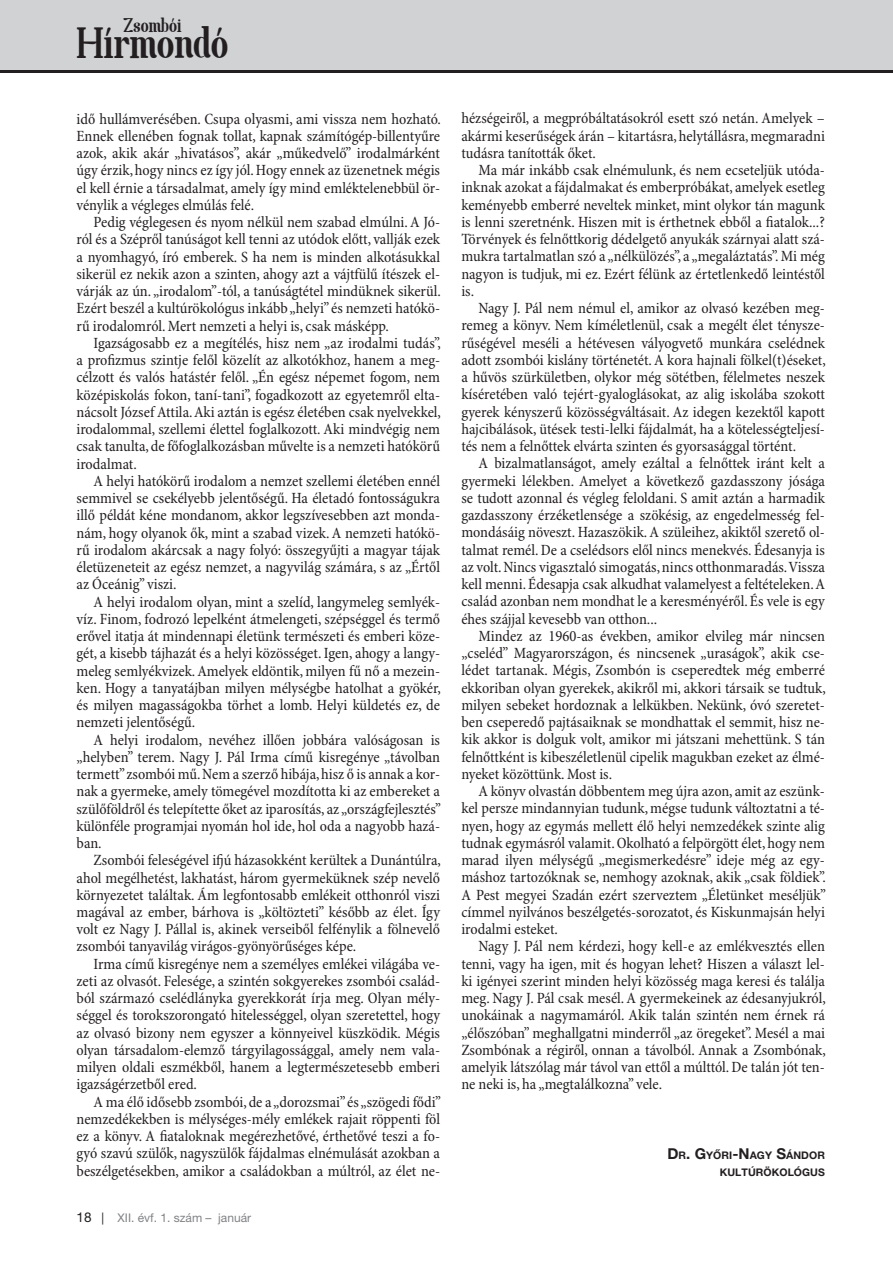
<style>
.page{position:relative;width:893px;height:1263px;background:#fff}
.page>*{position:absolute;margin:0;border:0;box-sizing:border-box;transform-origin:0 0}
.t1{font:41.7px "Spatha Serif";color:#231f20}
.t2{font:18.9px "Spatha Serif";color:#231f20}
.t3{font:condensed 15.75px/17.2px "Minion Pro";color:#231f20;text-align:justify}
.t4{font:12px "Helvetica Neue LT Pro";color:#808285}
.t5{font:700 10.5px/17.2px "Helvetica Neue LT Pro";letter-spacing:.005em;color:#231f20;text-align:right}
.s1{font-size:13.5px;color:#231f20}
.s2{color:#231f20}
.s3{font-size:15px}
</style>
<div class="page">
<div style="left:0;top:0;width:893px;height:72px;background:#d1d2d4"></div>
<hr style="left:0;top:70px;width:893px;height:2px;background:#231f20">
<p class="t2" style="left:124px;top:13px;width:59px">Zsombói</p>
<h1 class="t1" style="left:77px;top:17px;width:153px">Hírmondó</h1>
<p class="t3" style="left:77px;top:111px;width:366px">idő hullámverésében. Csupa olyasmi, ami vissza nem hozható.<br>Ennek ellenében fognak tollat, kapnak számítógép-billentyűre azok, akik akár „hivatásos”, akár „műkedvelő” irodalmárként úgy érzik, hogy nincs ez így jól. Hogy ennek az üzenetnek mégis el kell érnie a társadalmat, amely így mind emléktelenebbül ör&shy;vénylik a végleges elmúlás felé.</p>
<p class="t3" style="left:77px;top:214px;width:366px;text-indent:17px">Pedig véglegesen és nyom nélkül nem szabad elmúlni. A Jó&shy;ról és a Szépről tanúságot kell tenni az utódok előtt, vallják ezek a nyomhagyó, író emberek. S ha nem is minden alkotásukkal sikerül ez nekik azon a szinten, ahogy azt a vájtfülű ítészek el&shy;várják az ún. „irodalom”-tól, a tanúságtétel mindüknek sikerül.<br>Ezért beszél a kultúrökológus inkább „helyi” és nemzeti hatókö&shy;rű irodalomról. Mert nemzeti a helyi is, csak másképp.</p>
<p class="t3" style="left:77px;top:335px;width:366px;text-indent:17px">Igazságosabb ez a megítélés, hisz nem „az irodalmi tudás”, a profizmus szintje felől közelít az alkotókhoz, hanem a meg&shy;célzott és valós hatástér felől. „Én egész népemet fogom, nem középiskolás fokon, taní-tani”, fogadkozott az egyetemről elta&shy;nácsolt József Attila. Aki aztán is egész életében csak nyelvekkel, irodalommal, szellemi élettel foglalkozott. Aki mindvégig nem csak tanulta, de főfoglalkozásban művelte is a nemzeti hatókörű irodalmat.</p>
<p class="t3" style="left:77px;top:473px;width:365px;text-indent:17px">A helyi hatókörű irodalom a nemzet szellemi életében ennél semmivel se csekélyebb jelentőségű. Ha életadó fontosságukra illő példát kéne mondanom, akkor legszívesebben azt monda&shy;nám, hogy olyanok ők, mint a szabad vizek. A nemzeti hatókö&shy;rű irodalom akárcsak a nagy folyó: összegyűjti a magyar tájak életüzeneteit az egész nemzet, a nagyvilág számára, s az „Értől az Óceánig” viszi.</p>
<p class="t3" style="left:77px;top:593px;width:366px;text-indent:17px">A helyi irodalom olyan, mint a szelíd, langymeleg semlyék&shy;víz. Finom, fodrozó lepelként átmelengeti, szépséggel és termő erővel itatja át mindennapi életünk természeti és emberi köze&shy;gét, a kisebb tájhazát és a helyi közösséget. Igen, ahogy a langy&shy;meleg semlyékvizek. Amelyek eldöntik, milyen fű nő a mezein&shy;ken. Hogy a tanyatájban milyen mélységbe hatolhat a gyökér, és milyen magasságokba törhet a lomb. Helyi küldetés ez, de nemzeti jelentőségű.</p>
<p class="t3" style="left:77px;top:731px;width:366px;text-indent:17px">A helyi irodalom, nevéhez illően jobbára valóságosan is „helyben” terem. Nagy J. Pál Irma című kisregénye „távolban termett” zsombói mű. Nem a szerző hibája, hisz ő is annak a kor&shy;nak a gyermeke, amely tömegével mozdította ki az embereket a szülőföldről és telepítette őket az iparosítás, az „országfejlesztés” különféle programjai nyomán hol ide, hol oda a nagyobb hazá&shy;ban.</p>
<p class="t3" style="left:77px;top:852px;width:366px;text-indent:17px">Zsombói feleségével ifjú házasokként kerültek a Dunántúlra, ahol megélhetést, lakhatást, három gyermeküknek szép nevelő környezetet találtak. Ám legfontosabb emlékeit otthonról viszi magával az ember, bárhova is „költözteti” később az élet. Így volt ez Nagy J. Pállal is, akinek verseiből felfénylik a fölnevelő zsombói tanyavilág virágos-gyönyörűséges képe.</p>
<p class="t3" style="left:77px;top:956px;width:365px;text-indent:17px">Irma című kisregénye nem a személyes emlékei világába ve&shy;zeti az olvasót. Felesége, a szintén sokgyerekes zsombói család&shy;ból származó cselédlányka gyerekkorát írja meg. Olyan mély&shy;séggel és torokszorongató hitelességgel, olyan szeretettel, hogy az olvasó bizony nem egyszer a könnyeivel küszködik. Mégis olyan társadalom-elemző tárgyilagossággal, amely nem vala&shy;milyen oldali eszmékből, hanem a legtermészetesebb emberi igazságérzetből ered.</p>
<p class="t3" style="left:77px;top:1094px;width:366px;text-indent:17px">A ma élő idősebb zsombói, de a „dorozsmai” és „szögedi fődi” nemzedékekben is mélységes-mély emlékek rajait röppenti föl ez a könyv. A fiataloknak megérezhetővé, érthetővé teszi a fo&shy;gyó szavú szülők, nagyszülők fájdalmas elnémulását azokban a beszélgetésekben, amikor a családokban a múltról, az élet ne-</p>
<p class="t4" style="left:77px;top:1210px;width:176px"><span class="s1">18</span> <span class="s2">|</span> XII. évf. 1. szám – január</p>
<p class="t3" style="left:461px;top:110px;width:365px">hézségeiről, a megpróbáltatásokról esett szó netán. Amelyek – akármi keserűségek árán – kitartásra, helytállásra, megmaradni tudásra tanították őket.</p>
<p class="t3" style="left:461px;top:162px;width:365px;text-indent:17px">Ma már inkább csak elnémulunk, és nem ecseteljük utóda&shy;inknak azokat a fájdalmakat és emberpróbákat, amelyek esetleg keményebb emberré neveltek minket, mint olykor tán magunk is lenni szeretnénk. Hiszen mit is érthetnek ebből a fiatalok...?<br>Törvények és felnőttkorig dédelgető anyukák szárnyai alatt szá&shy;mukra tartalmatlan szó a „nélkülözés”, a „megaláztatás”. Mi még nagyon is tudjuk, mi ez. Ezért félünk az értetlenkedő leintéstől is.</p>
<p class="t3" style="left:461px;top:300px;width:366px;text-indent:17px">Nagy J. Pál nem némul el, amikor az olvasó kezében meg&shy;remeg a könyv. Nem kíméletlenül, csak a megélt élet ténysze&shy;rűségével meséli a hétévesen vályogvető munkára cselédnek adott zsombói kislány történetét. A kora hajnali fölkel(t)éseket, a hűvös szürkületben, olykor még sötétben, félelmetes neszek kíséretében való tejért-gyaloglásokat, az alig iskolába szokott gyerek kényszerű közösségváltásait. Az idegen kezektől kapott hajcibálások, ütések testi-lelki fájdalmát, ha a kötelességteljesí&shy;tés nem a felnőttek elvárta szinten és gyorsasággal történt.</p>
<p class="t3" style="left:461px;top:455px;width:365px;text-indent:17px">A bizalmatlanságot, amely ezáltal a felnőttek iránt kelt a gyermeki lélekben. Amelyet a következő gazdasszony jósága se tudott azonnal és végleg feloldani. S amit aztán a harmadik gazdasszony érzéketlensége a szökésig, az engedelmesség fel&shy;mondásáig növeszt. Hazaszökik. A szüleihez, akiktől szerető ol&shy;talmat remél. De a cselédsors elől nincs menekvés. Édesanyja is az volt. Nincs vigasztaló simogatás, nincs otthonmaradás. Vissza kell menni. Édesapja csak alkudhat valamelyest a feltételeken. A család azonban nem mondhat le a keresményéről. És vele is egy éhes szájjal kevesebb van otthon...</p>
<p class="t3" style="left:461px;top:628px;width:366px;text-indent:17px">Mindez az 1960-as években, amikor elvileg már nincsen „cseléd” Magyarországon, és nincsenek „uraságok”, akik cse&shy;lédet tartanak. Mégis, Zsombón is cseperedtek még emberré ekkoriban olyan gyerekek, akikről mi, akkori társaik se tudtuk, milyen sebeket hordoznak a lelkükben. Nekünk, óvó szeretet&shy;ben cseperedő pajtásaiknak se mondhattak el semmit, hisz ne&shy;kik akkor is dolguk volt, amikor mi játszani mehettünk. S tán felnőttként is kibeszéletlenül cipelik magukban ezeket az élmé&shy;nyeket közöttünk. Most is.</p>
<p class="t3" style="left:461px;top:783px;width:366px;text-indent:17px">A könyv olvastán döbbentem meg újra azon, amit az eszünk&shy;kel persze mindannyian tudunk, mégse tudunk változtatni a té&shy;nyen, hogy az egymás mellett élő helyi nemzedékek szinte alig tudnak egymásról valamit. Okolható a felpörgött élet, hogy nem marad ilyen mélységű „megismerkedésre” ideje még az egy&shy;máshoz tartozóknak se, nemhogy azoknak, akik „csak földiek”.<br>A Pest megyei Szadán ezért szerveztem „Életünket meséljük” címmel nyilvános beszélgetés-sorozatot, és Kiskunmajsán helyi irodalmi esteket.</p>
<p class="t3" style="left:461px;top:938px;width:366px;text-indent:17px">Nagy J. Pál nem kérdezi, hogy kell-e az emlékvesztés ellen tenni, vagy ha igen, mit és hogyan lehet? Hiszen a választ lel&shy;ki igényei szerint minden helyi közösség maga keresi és találja meg. Nagy J. Pál csak mesél. A gyermekeinek az édesanyjukról, unokáinak a nagymamáról. Akik talán szintén nem érnek rá „élőszóban” meghallgatni minderről „az öregeket”. Mesél a mai Zsombónak a régiről, onnan a távolból. Annak a Zsombónak, amelyik látszólag már távol van ettől a múlttól. De talán jót ten&shy;ne neki is, ha „megtalálkozna” vele.</p>
<p class="t5" style="left:667px;top:1146px;width:159px"><span class="s3">D</span>R<span class="s3">. G</span>YŐRI<span class="s3">-N</span>AGY <span class="s3">S</span>ÁNDOR<br>KULTÚRÖKOLÓGUS</p>
</div>
